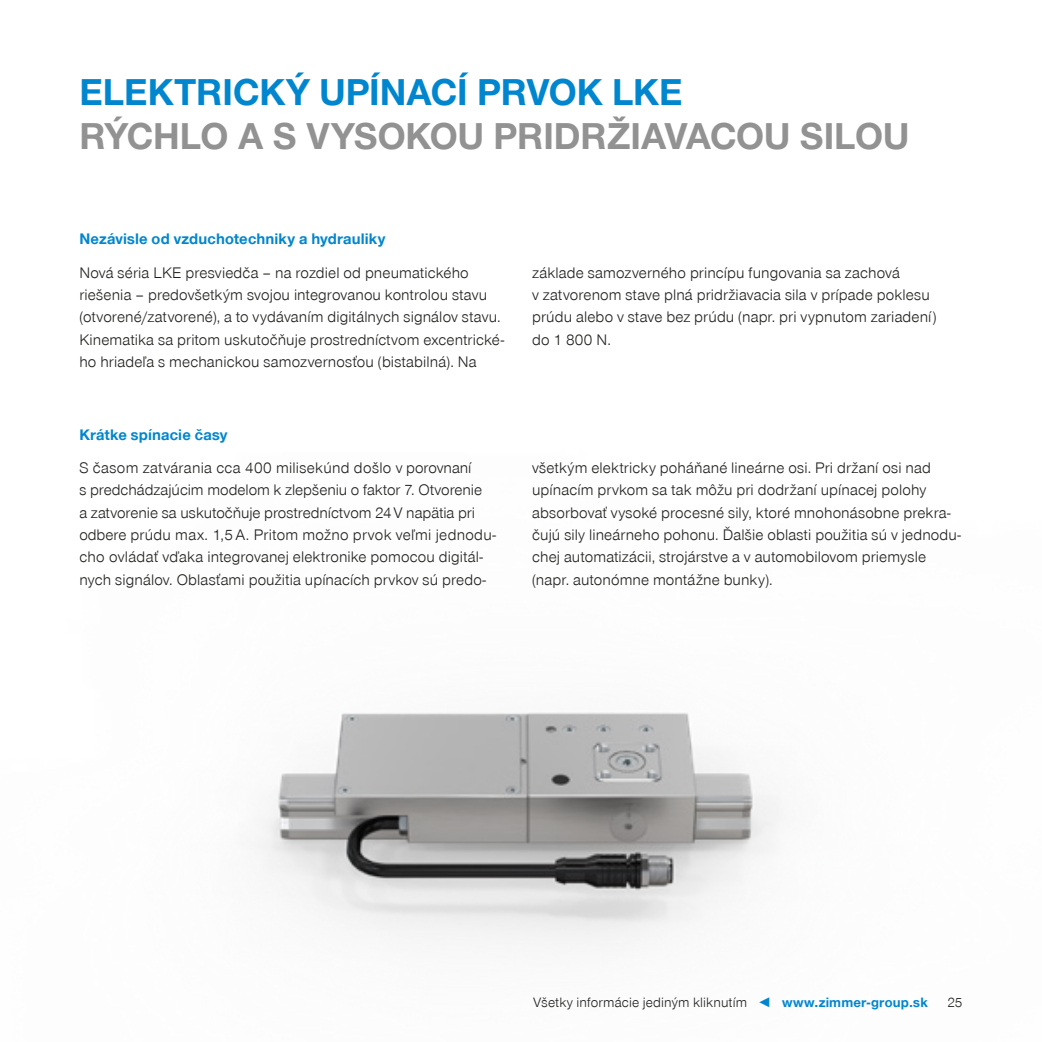
<style>
.page{position:relative;width:1042px;height:1042px;background:#fff}
.page>*{position:absolute;margin:0;border:0;box-sizing:border-box;transform-origin:0 0}
.CB_AF_Headline_22_25{font:700 38.5px "Zimmer Group Sans Global";color:#939292}
.CB_AF_Headline_22_25-2{font:700 38.5px "Zimmer Group Sans Global";color:#0086ce}
.CB_AF_Fließtext_link{font:300 15.75px/22.4px "Zimmer Group Sans Global";letter-spacing:.01em;color:#1d1d1b}
.CB_AF_Fließtext_link-2{font:700 15.75px "Zimmer Group Sans Global";letter-spacing:.01em;color:#0086ce}
.CB_AF_Seitenzahl_Ill{font:300 14px "Zimmer Group Sans Global";letter-spacing:.01em;color:#1d1d1b}
.s1{font-weight:700;color:#0086ce}
</style>
<div class="page">
<img style="left:255px;top:712px;width:526px;height:230px">
<p class="CB_AF_Headline_22_25-2" style="left:79px;top:69px;width:605px">ELEKTRICKÝ UPÍNACÍ PRVOK LKE</p>
<p class="CB_AF_Headline_22_25" style="left:79px;top:113px;width:831px">RÝCHLO A S VYSOKOU PRIDRŽIAVACOU SILOU</p>
<p class="CB_AF_Fließtext_link-2" style="left:79px;top:230px;width:307px">Nezávisle od vzduchotechniky a hydrauliky</p>
<p class="CB_AF_Fließtext_link" style="left:79px;top:261px;width:426px">Nová séria LKE presviedča – na rozdiel od pneumatického riešenia – predovšetkým svojou integrovanou kontrolou stavu (otvorené/zatvorené), a to vydávaním digitálnych signálov stavu.<br>Kinematika sa pritom uskutočňuje prostredníctvom excentrické&shy;ho hriadeľa s mechanickou samozvernosťou (bistabilná). Na</p>
<p class="CB_AF_Fließtext_link" style="left:532px;top:261px;width:406px">základe samozverného princípu fungovania sa zachová<br>v zatvorenom stave plná pridržiavacia sila v prípade poklesu prúdu alebo v stave bez prúdu (napr. pri vypnutom zariadení) do 1 800 N.</p>
<p class="CB_AF_Fließtext_link-2" style="left:79px;top:425px;width:150px">Krátke spínacie časy</p>
<p class="CB_AF_Fließtext_link" style="left:79px;top:456px;width:418px">S časom zatvárania cca 400 milisekúnd došlo v porovnaní<br>s predchádzajúcim modelom k zlepšeniu o faktor 7. Otvorenie<br>a zatvorenie sa uskutočňuje prostredníctvom 24 V napätia pri odbere prúdu max. 1,5 A. Pritom možno prvok veľmi jednodu&shy;cho ovládať vďaka integrovanej elektronike pomocou digitál&shy;nych signálov. Oblasťami použitia upínacích prvkov sú predo-</p>
<p class="CB_AF_Fließtext_link" style="left:532px;top:456px;width:430px">všetkým elektricky poháňané lineárne osi. Pri držaní osi nad upínacím prvkom sa tak môžu pri dodržaní upínacej polohy absorbovať vysoké procesné sily, ktoré mnohonásobne prekra&shy;čujú sily lineárneho pohonu. Ďalšie oblasti použitia sú v jednodu&shy;chej automatizácii, strojárstve a v automobilovom priemysle (napr. autonómne montážne bunky).</p>
<p class="CB_AF_Seitenzahl_Ill" style="left:533px;top:994px;width:396px">Všetky informácie jediným kliknutím <span class="s1">◄ www.zimmer-group.sk</span></p>
<p class="CB_AF_Seitenzahl_Ill" style="left:947px;top:994px;width:17px">25</p>
</div>
